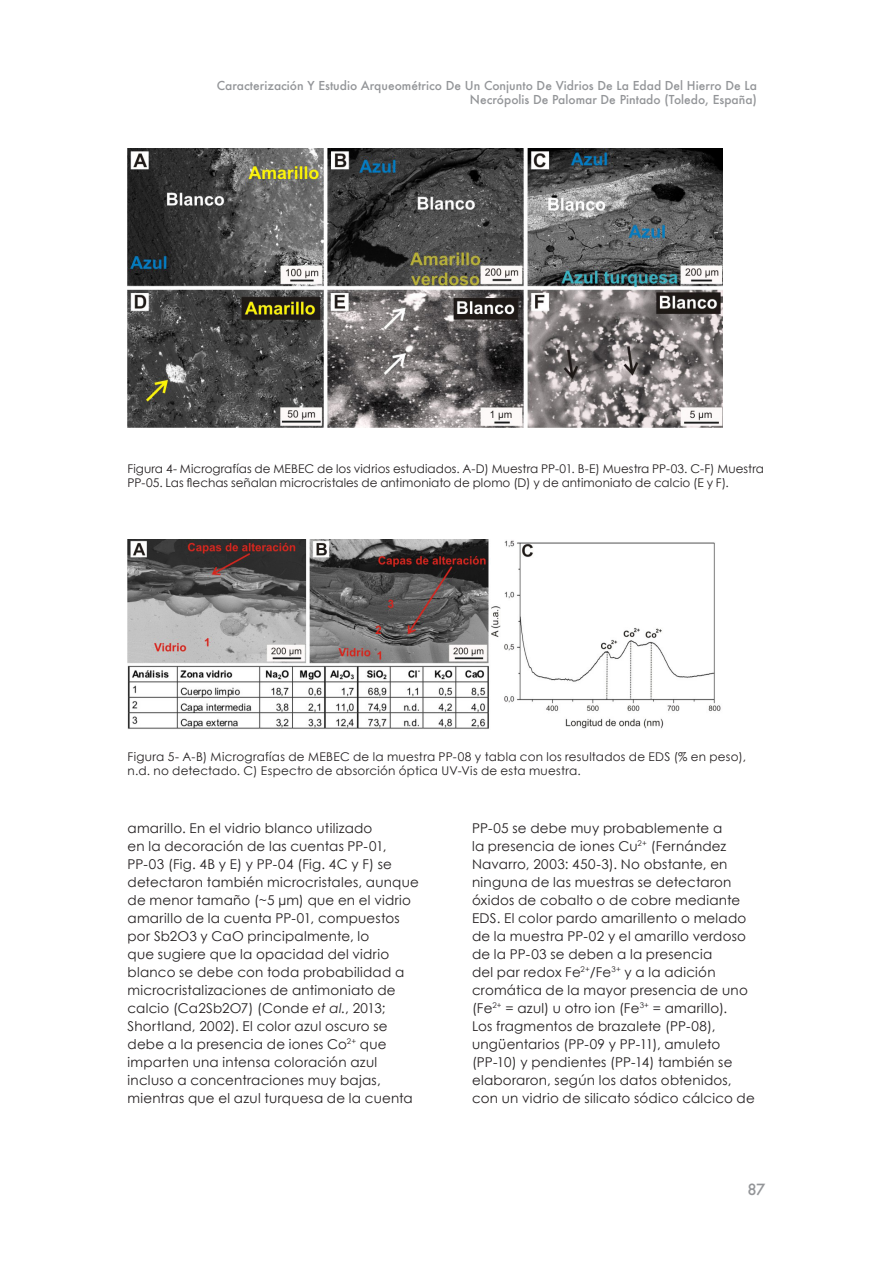
<style>
.page{position:relative;width:893px;height:1263px;background:#fff}
.page>*{position:absolute;margin:0;border:0;box-sizing:border-box;transform-origin:0 0}
.t1{font:500 15px "Futura";color:#939598}
._4__texto_normal{font:13.5px/18px "Century Gothic";letter-spacing:.015em;color:#231f20}
._6__Legenda{font:12px/14.4px "Century Gothic";letter-spacing:.005em;color:#231f20}
.t2{font:500 12px/14.4px "Futura";color:#939598;text-align:right}
.s1{font-style:italic}
</style>
<div class="page">
<img style="left:128px;top:149px;width:595px;height:278px">
<img style="left:128px;top:540px;width:593px;height:189px">
<p class="t2" style="left:217px;top:78px;width:541px">Caracterización Y Estudio Arqueométrico De Un Conjunto De Vidrios De La Edad Del Hierro De La<br>Necrópolis De Palomar De Pintado (Toledo, España)</p>
<p class="_6__Legenda" style="left:128px;top:461px;width:638px">Figura 4- Micrografías de MEBEC de los vidrios estudiados. A-D) Muestra PP-01. B-E) Muestra PP-03. C-F) Muestra<br>PP-05. Las flechas señalan microcristales de antimoniato de plomo (D) y de antimoniato de calcio (E y F).</p>
<p class="_6__Legenda" style="left:128px;top:749px;width:620px">Figura 5- A-B) Micrografías de MEBEC de la muestra PP-08 y tabla con los resultados de EDS (% en peso), n.d. no detectado. C) Espectro de absorción óptica UV-Vis de esta muestra.</p>
<p class="_4__texto_normal" style="left:128px;top:819px;width:293px">amarillo. En el vidrio blanco utilizado<br>en la decoración de las cuentas PP-01, PP-03 (Fig. 4B y E) y PP-04 (Fig. 4C y F) se detectaron también microcristales, aunque de menor tamaño (~5 µm) que en el vidrio amarillo de la cuenta PP-01, compuestos por Sb2O3 y CaO principalmente, lo<br>que sugiere que la opacidad del vidrio blanco se debe con toda probabilidad a microcristalizaciones de antimoniato de calcio (Ca2Sb2O7) (Conde <span class="s1">et al.</span>, 2013; Shortland, 2002). El color azul oscuro se debe a la presencia de iones Co<sup>2+</sup> que imparten una intensa coloración azul incluso a concentraciones muy bajas, mientras que el azul turquesa de la cuenta</p>
<p class="_4__texto_normal" style="left:472px;top:819px;width:277px">PP-05 se debe muy probablemente a<br>la presencia de iones Cu<sup>2+</sup> (Fernández Navarro, 2003: 450-3). No obstante, en ninguna de las muestras se detectaron óxidos de cobalto o de cobre mediante EDS. El color pardo amarillento o melado de la muestra PP-02 y el amarillo verdoso de la PP-03 se deben a la presencia<br>del par redox Fe<sup>2+</sup>/Fe<sup>3+</sup> y a la adición cromática de la mayor presencia de uno (Fe<sup>2+</sup> = azul) u otro ion (Fe<sup>3+</sup> = amarillo).</p>
<p class="_4__texto_normal" style="left:472px;top:1017px;width:284px">Los fragmentos de brazalete (PP-08), ungüentarios (PP-09 y PP-11), amuleto (PP-10) y pendientes (PP-14) también se elaboraron, según los datos obtenidos, con un vidrio de silicato sódico cálcico de</p>
<p class="t1" style="left:747px;top:1179px;width:19px">87</p>
</div>
